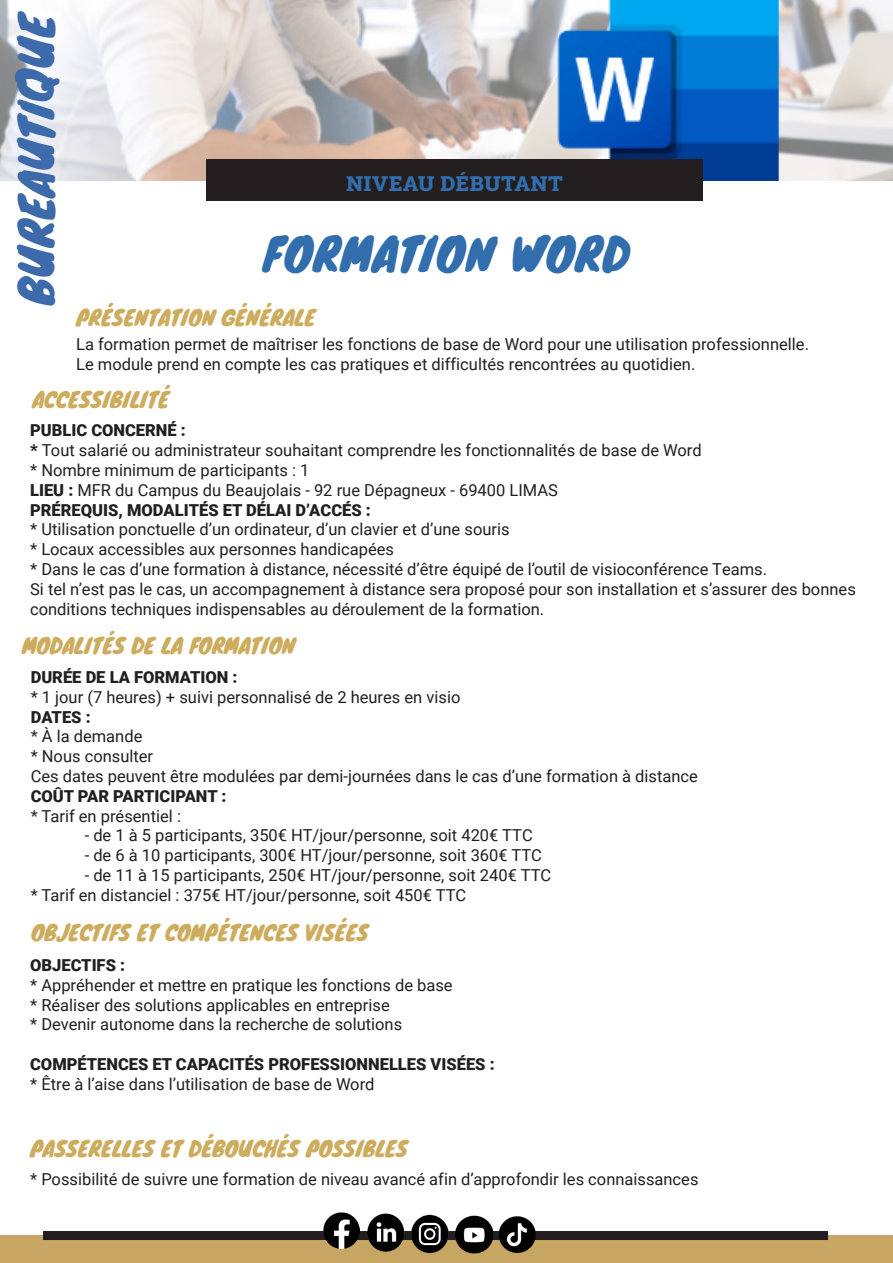
<style>
.page{position:relative;width:893px;height:1263px;background:#fff}
.page>*{position:absolute;margin:0;border:0;box-sizing:border-box;transform-origin:0 0}
.t1{font:45px "Knewave";letter-spacing:.02em;color:#326eae}
.t2{font:45px "Knewave";color:#3d6aaa}
.t3{font:21px "Knewave";color:#ceac5e}
.t4{font:900 21px "Roboto Slab";letter-spacing:.035em;color:#326eae}
.t5{font:16.5px/19.8px "Roboto";color:#231f20}
.t6{font:900 16.5px "Roboto";color:#231f20}
.s1{font-weight:900}
</style>
<div class="page">
<div style="left:0;top:1236px;width:893px;height:27px;background:#c7a562"></div>
<div style="left:43px;top:1231px;width:785px;height:9px;background:#231f20"></div>
<img style="left:0;top:0;width:893px;height:180px">
<div style="left:207px;top:160px;width:496px;height:41px;background:#231f20"></div>
<img style="left:498px;top:1216px;width:38px;height:38px">
<img style="left:411px;top:1214px;width:38px;height:40px">
<img style="left:324px;top:1212px;width:36px;height:36px">
<img style="left:367px;top:1213px;width:38px;height:39px">
<img style="left:455px;top:1215px;width:39px;height:39px">
<p class="t2" style="left:1px;top:305px;width:296px;rotate:-90deg">BUREAUTIQUE</p>
<p class="t4" style="left:347px;top:169px;width:217px">NIVEAU DÉBUTANT</p>
<p class="t1" style="left:264px;top:219px;width:367px">FORMATION WORD</p>
<p class="t3" style="left:76px;top:301px;width:241px">PRÉSENTATION GÉNÉRALE</p>
<p class="t5" style="left:76px;top:334px;width:734px">La formation permet de maîtriser les fonctions de base de Word pour une utilisation professionnelle.<br>Le module prend en compte les cas pratiques et difficultés rencontrées au quotidien.</p>
<p class="t3" style="left:32px;top:383px;width:138px">ACCESSIBILITÉ</p>
<p class="t5" style="left:30px;top:420px;width:673px"><span class="s1">PUBLIC CONCERNÉ :<br>*</span> Tout salarié ou administrateur souhaitant comprendre les fonctionnalités de base de Word</p>
<p class="t5" style="left:30px;top:460px;width:281px">* Nombre minimum de participants : 1</p>
<p class="t5" style="left:30px;top:479px;width:529px"><span class="s1">LIEU :</span> MFR du Campus du Beaujolais - 92 rue Dépagneux - 69400 LIMAS</p>
<p class="t6" style="left:30px;top:498px;width:342px">PRÉREQUIS, MODALITÉS ET DÉLAI D’ACCÉS :</p>
<p class="t5" style="left:30px;top:519px;width:481px">* Utilisation ponctuelle d’un ordinateur, d’un clavier et d’une souris</p>
<p class="t5" style="left:30px;top:539px;width:365px">* Locaux accessibles aux personnes handicapées</p>
<p class="t5" style="left:30px;top:559px;width:738px">* Dans le cas d’une formation à distance, nécessité d’être équipé de l’outil de visioconférence Teams.</p>
<p class="t5" style="left:30px;top:578px;width:827px">Si tel n’est pas le cas, un accompagnement à distance sera proposé pour son installation et s’assurer des bonnes conditions techniques indispensables au déroulement de la formation.</p>
<p class="t3" style="left:22px;top:628px;width:275px">MODALITÉS DE LA FORMATION</p>
<p class="t5" style="left:31px;top:667px;width:431px"><span class="s1">DURÉE DE LA FORMATION :<br></span>* 1 jour (7 heures) + suivi personnalisé de 2 heures en visio</p>
<p class="t5" style="left:31px;top:706px;width:113px"><span class="s1">DATES :<br></span>* À la demande</p>
<p class="t5" style="left:31px;top:746px;width:124px">* Nous consulter</p>
<p class="t5" style="left:31px;top:766px;width:669px">Ces dates peuvent être modulées par demi-journées dans le cas d’une formation à distance</p>
<p class="t6" style="left:31px;top:784px;width:197px">COÛT PAR PARTICIPANT :</p>
<p class="t5" style="left:31px;top:805px;width:152px">* Tarif en présentiel :</p>
<p class="t5" style="left:85px;top:825px;width:450px">- de 1 à 5 participants, 350€ HT/jour/personne, soit 420€ TTC</p>
<p class="t5" style="left:85px;top:845px;width:459px">- de 6 à 10 participants, 300€ HT/jour/personne, soit 360€ TTC</p>
<p class="t5" style="left:85px;top:865px;width:468px">- de 11 à 15 participants, 250€ HT/jour/personne, soit 240€ TTC</p>
<p class="t5" style="left:31px;top:884px;width:437px">* Tarif en distanciel : 375€ HT/jour/personne, soit 450€ TTC</p>
<p class="t3" style="left:31px;top:916px;width:339px">OBJECTIFS ET COMPÉTENCES VISÉES</p>
<p class="t6" style="left:30px;top:953px;width:96px">OBJECTIFS :</p>
<p class="t5" style="left:30px;top:974px;width:424px">* Appréhender et mettre en pratique les fonctions de base</p>
<p class="t5" style="left:30px;top:994px;width:361px">* Réaliser des solutions applicables en entreprise</p>
<p class="t5" style="left:30px;top:1014px;width:374px">* Devenir autonome dans la recherche de solutions</p>
<p class="t6" style="left:30px;top:1052px;width:466px">COMPÉTENCES ET CAPACITÉS PROFESSIONNELLES VISÉES :</p>
<p class="t5" style="left:30px;top:1073px;width:346px">* Être à l’aise dans l’utilisation de base de Word</p>
<p class="t3" style="left:30px;top:1132px;width:379px">PASSERELLES ET DÉBOUCHÉS POSSIBLES</p>
<p class="t5" style="left:30px;top:1169px;width:670px">* Possibilité de suivre une formation de niveau avancé afin d’approfondir les connaissances</p>
</div>
